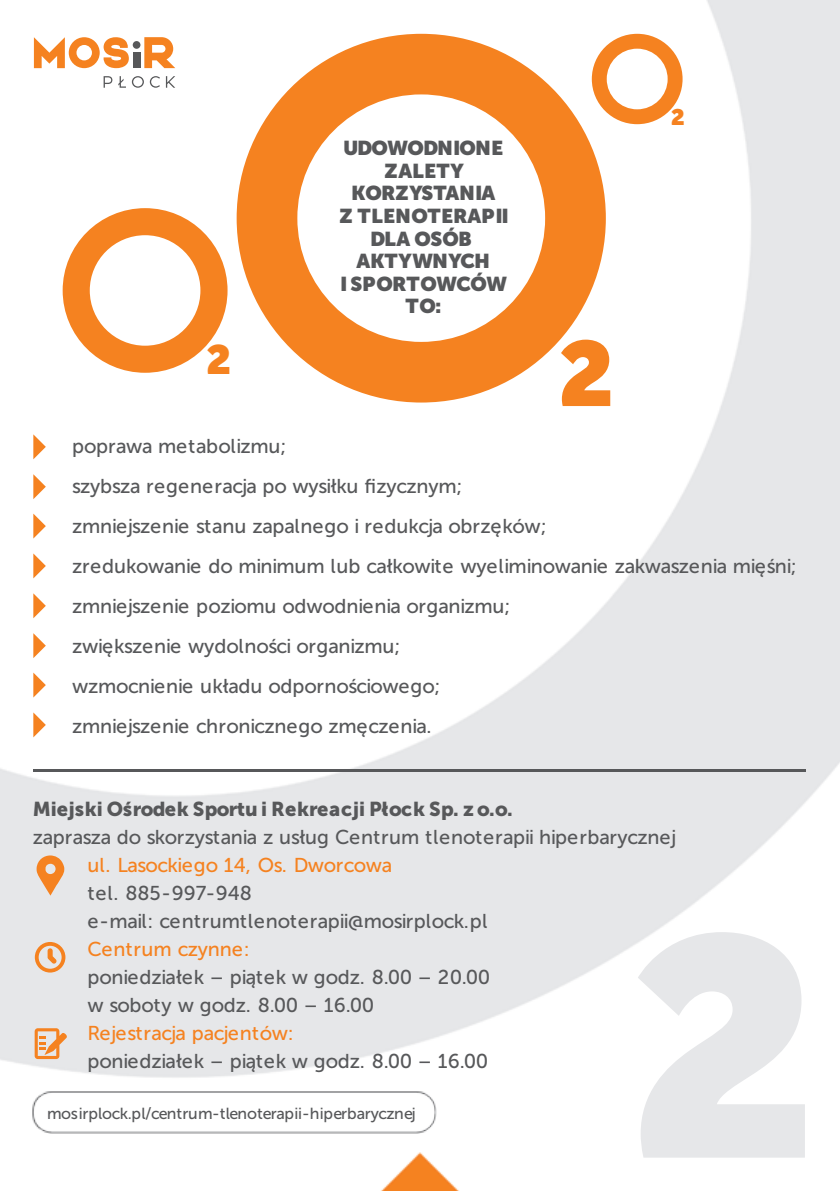
<style>
.page{position:relative;width:840px;height:1191px;background:#fff}
.page>*{position:absolute;margin:0;border:0;box-sizing:border-box;transform-origin:0 0}
.t1{font:900 310px "Museo Sans Display";color:#e6e7e9}
.t2{font:900 91.4px "Museo Sans Display";color:#f58220}
.t3{font:900 40.8px "Museo Sans Display";color:#f58220}
.t4{font:900 22.4px "Museo Sans Display";color:#f58220}
.t5{font:20px/40px "Museo Sans 500";letter-spacing:-.015em;color:#57585a}
.t6{font:900 20px/22.6px "Museo Sans Display";letter-spacing:.01em;color:#57585a;text-align:center}
.t7{font:20px "Museo Sans 500";letter-spacing:-.02em;color:#f58220}
.t8{font:20px "Museo Sans 900";color:#57585a}
.t9{font:16px "Museo Sans 500";letter-spacing:-.01em;color:#57585a}
</style>
<div class="page">
<img style="left:0;top:0;width:839px;height:1191px">
<div style="left:236px;top:34px;width:369px;height:368px;background:#f58220;border-radius:50%"></div>
<div style="left:297px;top:94px;width:248px;height:248px;background:#fff;border-radius:50%"></div>
<div style="left:63px;top:208px;width:164px;height:165px;background:#f58220;border-radius:50%"></div>
<div style="left:90px;top:235px;width:110px;height:111px;background:#fff;border-radius:50%"></div>
<div style="left:591px;top:34px;width:91px;height:90px;background:#f58220;border-radius:50%"></div>
<div style="left:606px;top:49px;width:61px;height:60px;background:#fff;border-radius:50%"></div>
<svg style="left:33px;top:434px;width:13px;height:25px"></svg>
<svg style="left:33px;top:474px;width:13px;height:25px"></svg>
<svg style="left:33px;top:513px;width:13px;height:25px"></svg>
<svg style="left:33px;top:553px;width:13px;height:25px"></svg>
<svg style="left:33px;top:593px;width:13px;height:25px"></svg>
<svg style="left:33px;top:633px;width:13px;height:25px"></svg>
<svg style="left:33px;top:672px;width:13px;height:25px"></svg>
<svg style="left:33px;top:712px;width:13px;height:25px"></svg>
<img style="left:31px;top:1090px;width:405px;height:43px">
<hr style="left:33px;top:769px;width:772px;height:2px;background:#57585a">
<svg style="left:103px;top:76px;width:9px;height:12px"></svg>
<svg style="left:132px;top:76px;width:12px;height:12px"></svg>
<svg style="left:118px;top:76px;width:8px;height:12px"></svg>
<svg style="left:166px;top:76px;width:9px;height:12px"></svg>
<svg style="left:150px;top:76px;width:10px;height:12px"></svg>
<div style="left:133px;top:53px;width:7px;height:15px;background:#57585a"></div>
<div style="left:133px;top:41px;width:7px;height:8px;background:#57585a;border-radius:50%"></div>
<svg style="left:34px;top:37px;width:95px;height:31px"></svg>
<svg style="left:144px;top:37px;width:31px;height:31px"></svg>
<svg style="left:37px;top:855px;width:27px;height:40px"></svg>
<svg style="left:35px;top:942px;width:30px;height:30px"></svg>
<svg style="left:35px;top:1028px;width:32px;height:31px"></svg>
<h3 class="t3" style="left:206px;top:336px;width:26px">2</h3>
<p class="t6" style="left:339px;top:137px;width:170px">UDOWODNIONE<br>ZALETY<br>KORZYSTANIA<br>Z TLENOTERAPII<br>DLA OSÓB<br>AKTYWNYCH<br>I SPORTOWCÓW<br>TO:</p>
<h2 class="t2" style="left:558px;top:321px;width:56px">2</h2>
<p class="t4" style="left:670px;top:104px;width:15px">2</p>
<p class="t5" style="left:72px;top:426px;width:725px">poprawa metabolizmu;<br>szybsza regeneracja po wysiłku fizycznym;<br>zmniejszenie stanu zapalnego i redukcja obrzęków;<br>zredukowanie do minimum lub całkowite wyeliminowanie zakwaszenia mięśni; zmniejszenie poziomu odwodnienia organizmu;<br>zwiększenie wydolności organizmu;<br>wzmocnienie układu odpornościowego;<br>zmniejszenie chronicznego zmęczenia.</p>
<p class="t8" style="left:33px;top:797px;width:481px">Miejski Ośrodek Sportu i Rekreacji Płock Sp. z o.o.</p>
<p class="t5" style="left:33px;top:817px;width:644px">zaprasza do skorzystania z usług Centrum tlenoterapii hiperbarycznej</p>
<p class="t7" style="left:87px;top:854px;width:306px">ul. Lasockiego 14, Os. Dworcowa</p>
<p class="t5" style="left:87px;top:879px;width:401px;line-height:28px">tel. 885-997-948<br>e-mail: centrumtlenoterapii@mosirplock.pl</p>
<p class="t7" style="left:87px;top:938px;width:163px">Centrum czynne:</p>
<p class="t5" style="left:87px;top:963px;width:404px;line-height:28px">poniedziałek – piątek w godz. 8.00 – 20.00 w soboty w godz. 8.00 – 16.00</p>
<p class="t7" style="left:87px;top:1022px;width:207px">Rejestracja pacjentów:</p>
<p class="t5" style="left:87px;top:1041px;width:402px">poniedziałek – piątek w godz. 8.00 – 16.00</p>
<h1 class="t1" style="left:629px;top:869px;width:188px">2</h1>
<p class="t9" style="left:47px;top:1104px;width:370px">mosirplock.pl/centrum-tlenoterapii-hiperbarycznej</p>
</div>
